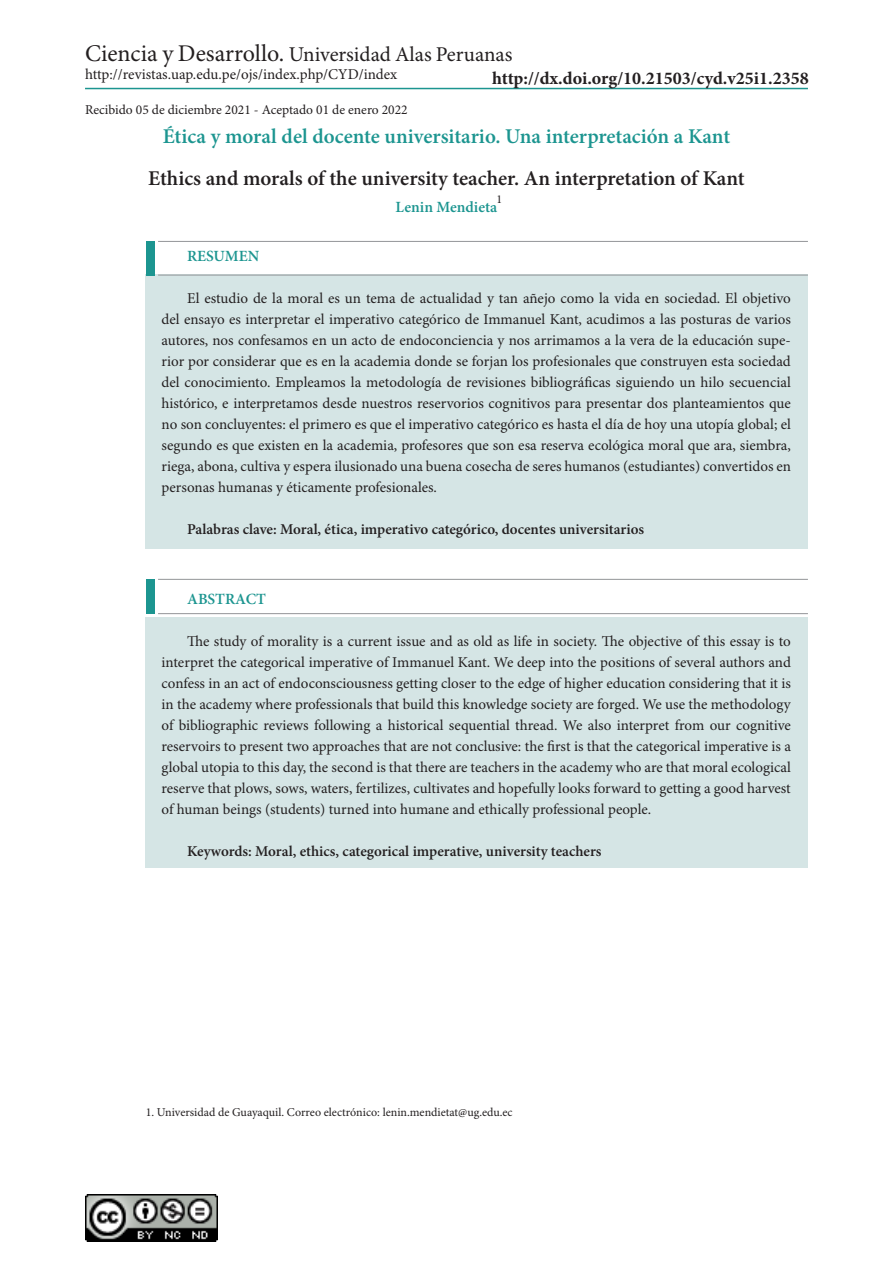
<style>
.page{position:relative;width:893px;height:1263px;background:#fff}
.page>*{position:absolute;margin:0;border:0;box-sizing:border-box;transform-origin:0 0}
.t1{font:600 21px "Minion Pro";color:#231f20}
.t2{font:600 21px "Minion Pro";color:#1c9590}
.t3{font:21px "Minion Pro";color:#231f20}
.t4{font:700 18px "Minion Pro";color:#231f20}
.Texto_de_bloque{font:600 15.6px "Minion Pro";color:#1c9590}
.t5{font:15px/21px "Minion Pro";color:#231f20;text-align:justify}
.t6{font:600 15px "Minion Pro";color:#231f20}
.t7{font:13.5px "Minion Pro";color:#231f20}
.t8{font:12px "Minion Pro";color:#231f20}
.s1{font-size:24px}
</style>
<div class="page">
<hr style="left:85px;top:88px;width:723px;height:1px;background:#1c9590">
<img style="left:85px;top:1195px;width:132px;height:46px">
<div style="left:146px;top:274px;width:662px;height:275px;background:#d5e5e5"></div>
<div style="left:146px;top:241px;width:8px;height:34px;background:#1c9590"></div>
<hr style="left:158px;top:241px;width:650px;height:1px;background:#939598">
<hr style="left:158px;top:275px;width:650px;height:1px;background:#939598">
<div style="left:146px;top:617px;width:662px;height:250px;background:#d5e5e5"></div>
<div style="left:146px;top:579px;width:8px;height:35px;background:#1c9590"></div>
<hr style="left:158px;top:579px;width:650px;height:1px;background:#939598">
<hr style="left:158px;top:613px;width:650px;height:1px;background:#939598">
<p class="t3" style="left:85px;top:42px;width:429px"><span class="s1">Ciencia y Desarrollo.</span> Universidad Alas Peruanas</p>
<p class="t5" style="left:85px;top:65px;width:314px">http://revistas.uap.edu.pe/ojs/index.php/CYD/index</p>
<p class="t7" style="left:85px;top:101px;width:324px">Recibido 05 de diciembre 2021 - Aceptado 01 de enero 2022</p>
<p class="t2" style="left:163px;top:122px;width:569px">Ética y moral del docente universitario. Una interpretación a Kant</p>
<p class="t1" style="left:148px;top:164px;width:598px">Ethics and morals of the university teacher. An interpretation of Kant</p>
<p class="Texto_de_bloque" style="left:396px;top:196px;width:103px">Lenin Mendieta</p>
<p class="Texto_de_bloque" style="left:187px;top:245px;width:74px">RESUMEN</p>
<p class="t5" style="left:162px;top:288px;width:631px;text-indent:26px">El estudio de la moral es un tema de actualidad y tan añejo como la vida en sociedad. El objetivo del ensayo es interpretar el imperativo categórico de Immanuel Kant, acudimos a las posturas de varios autores, nos confesamos en un acto de endoconciencia y nos arrimamos a la vera de la educación supe&shy;rior por considerar que es en la academia donde se forjan los profesionales que construyen esta sociedad del conocimiento. Empleamos la metodología de revisiones bibliográficas siguiendo un hilo secuencial histórico, e interpretamos desde nuestros reservorios cognitivos para presentar dos planteamientos que no son concluyentes: el primero es que el imperativo categórico es hasta el día de hoy una utopía global; el segundo es que existen en la academia, profesores que son esa reserva ecológica moral que ara, siembra, riega, abona, cultiva y espera ilusionado una buena cosecha de seres humanos (estudiantes) convertidos en personas humanas y éticamente profesionales.</p>
<p class="t6" style="left:187px;top:519px;width:459px">Palabras clave: Moral, ética, imperativo categórico, docentes universitarios</p>
<p class="t4" style="left:492px;top:65px;width:318px">http://dx.doi.org/10.21503/cyd.v25i1.2358</p>
<p class="t8" style="left:496px;top:192px;width:7px">1</p>
<p class="Texto_de_bloque" style="left:187px;top:588px;width:80px">ABSTRACT</p>
<p class="t5" style="left:162px;top:631px;width:631px;text-indent:26px">The study of morality is a current issue and as old as life in society. The objective of this essay is to interpret the categorical imperative of Immanuel Kant. We deep into the positions of several authors and confess in an act of endoconsciousness getting closer to the edge of higher education considering that it is in the academy where professionals that build this knowledge society are forged. We use the methodology of bibliographic reviews following a historical sequential thread. We also interpret from our cognitive reservoirs to present two approaches that are not conclusive: the first is that the categorical imperative is a global utopia to this day, the second is that there are teachers in the academy who are that moral ecological reserve that plows, sows, waters, fertilizes, cultivates and hopefully looks forward to getting a good harvest of human beings (students) turned into humane and ethically professional people.</p>
<p class="t6" style="left:187px;top:841px;width:416px">Keywords: Moral, ethics, categorical imperative, university teachers</p>
<p class="t8" style="left:146px;top:1105px;width:369px">1. Universidad de Guayaquil. Correo electrónico: lenin.mendietat@ug.edu.ec</p>
</div>
